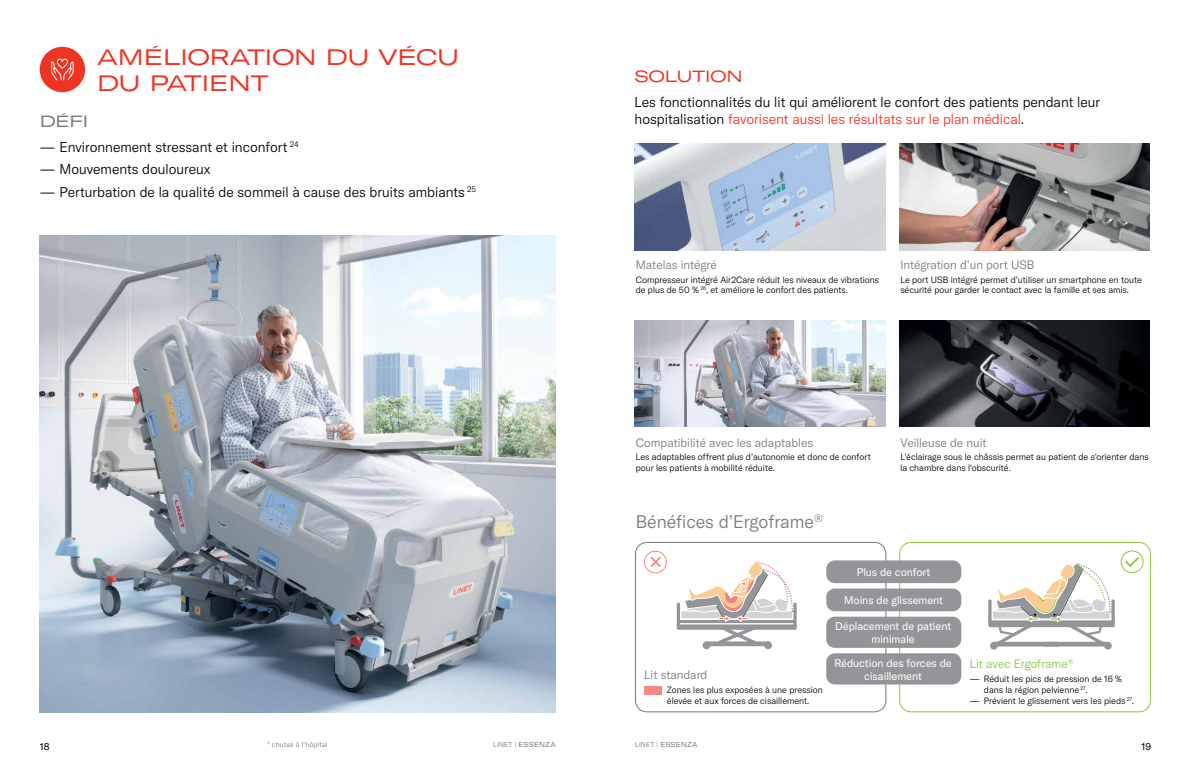
<style>
.page{position:relative;width:1191px;height:766px;background:#fff}
.page>*{position:absolute;margin:0;border:0;box-sizing:border-box;transform-origin:0 0}
.t1{font:22px/26.4px "GT America Exp Rg";color:#ee3524}
.t2{font:300 18px "GT America";color:#77787b}
.t3{font:16px "GT America Exp Rg";color:#ee3524}
.t4{font:16px "GT America Exp Rg";color:#77787b}
.t5{font:300 14px/16.8px "GT America";color:#000}
.t6{font:300 12px "GT America";color:#77787b}
.t7{font:300 12px "GT America";color:#8dc63f}
.t8{font:11px/13.2px "GT America";color:#fff;text-align:center}
.t9{font:10px "GT America";color:#000}
.t10{font:300 9px/10.8px "GT America";color:#000}
.t11{font:expanded 7px "GT America";letter-spacing:.025em;color:#77787b}
.t12{font:300 7px "GT America";letter-spacing:.025em;color:#77787b}
.s1{color:#ee3524}
.s2{font-weight:300;font-stretch:normal}
</style>
<div class="page">
<div style="left:40px;top:47px;width:45px;height:45px;background:#ee3524;border-radius:50%"></div>
<svg style="left:51px;top:58px;width:23px;height:23px"></svg>
<div style="left:899px;top:542px;width:251px;height:169px;border:1px solid #8dc63f;border-radius:11px"></div>
<div style="left:1120px;top:550px;width:23px;height:23px;border:1px solid #8dc63f;border-radius:50%"></div>
<svg style="left:1123px;top:555px;width:18px;height:14px"></svg>
<div style="left:1104px;top:641px;width:7px;height:8px;background:#939598;border-radius:50%"></div>
<div style="left:990px;top:641px;width:7px;height:8px;background:#939598;border-radius:50%"></div>
<svg style="left:988px;top:563px;width:126px;height:83px"></svg>
<div style="left:635px;top:542px;width:251px;height:169px;border:1px solid #77787b;border-radius:11px"></div>
<div style="left:644px;top:685px;width:17px;height:9px;background:#f5887f"></div>
<div style="left:644px;top:550px;width:23px;height:23px;border:1px solid #f5887f;border-radius:50%"></div>
<svg style="left:648px;top:554px;width:15px;height:13px"></svg>
<div style="left:764px;top:641px;width:8px;height:8px;background:#939598;border-radius:50%"></div>
<div style="left:702px;top:641px;width:8px;height:8px;background:#939598;border-radius:50%"></div>
<svg style="left:676px;top:562px;width:120px;height:84px"></svg>
<div style="left:826px;top:560px;width:135px;height:23px;background:#939598;border-radius:9px"></div>
<div style="left:826px;top:588px;width:135px;height:23px;background:#939598;border-radius:9px"></div>
<div style="left:826px;top:616px;width:135px;height:31px;background:#939598;border-radius:9px"></div>
<div style="left:826px;top:653px;width:135px;height:31px;background:#939598;border-radius:9px"></div>
<img style="left:39px;top:235px;width:516px;height:476px">
<img style="left:634px;top:144px;width:251px;height:106px">
<img style="left:634px;top:320px;width:251px;height:107px">
<img style="left:899px;top:144px;width:251px;height:106px">
<img style="left:899px;top:320px;width:251px;height:107px">
<h1 class="t1" style="left:97px;top:43px;width:363px">AMÉLIORATION DU VÉCU<br>DU PATIENT</h1>
<h3 class="t4" style="left:40px;top:111px;width:50px">DÉFI</h3>
<h3 class="t5" style="left:40px;top:139px;width:260px">— Environnement stressant et inconfort <sup>24</sup></h3>
<h3 class="t5" style="left:40px;top:161px;width:172px">— Mouvements douloureux</h3>
<h3 class="t5" style="left:40px;top:183px;width:438px">— Perturbation de la qualité de sommeil à cause des bruits ambiants <sup>25</sup></h3>
<h3 class="t3" style="left:634px;top:66px;width:110px">SOLUTION</h3>
<h3 class="t5" style="left:634px;top:94px;width:467px">Les fonctionnalités du lit qui améliorent le confort des patients pendant leur hospitalisation <span class="s1">favorisent aussi les résultats sur le plan médical</span>.</h3>
<h3 class="t6" style="left:635px;top:257px;width:83px">Matelas intégré</h3>
<p class="t10" style="left:635px;top:274px;width:245px">Compresseur intégré Air2Care réduit les niveaux de vibrations de plus de 50 % <sup>26</sup>, et améliore le confort des patients.</p>
<h3 class="t6" style="left:900px;top:257px;width:136px">Intégration d’un port USB</h3>
<p class="t10" style="left:900px;top:274px;width:243px">Le port USB intégré permet d’utiliser un smartphone en toute sécurité pour garder le contact avec la famille et ses amis.</p>
<h3 class="t6" style="left:635px;top:435px;width:179px">Compatibilité avec les adaptables</h3>
<p class="t10" style="left:635px;top:451px;width:236px">Les adaptables offrent plus d’autonomie et donc de confort pour les patients à mobilité réduite.</p>
<h2 class="t2" style="left:635px;top:511px;width:189px">Bénéfices d’Ergoframe<sup>®</sup></h2>
<h3 class="t6" style="left:900px;top:435px;width:88px">Veilleuse de nuit</h3>
<p class="t10" style="left:900px;top:451px;width:250px">L’éclairage sous le châssis permet au patient de s’orienter dans la chambre dans l'obscurité.</p>
<h3 class="t6" style="left:644px;top:667px;width:65px">Lit standard</h3>
<p class="t10" style="left:667px;top:684px;width:157px">Zones les plus exposées à une pression élevée et aux forces de cisaillement.</p>
<p class="t8" style="left:857px;top:565px;width:75px">Plus de confort</p>
<p class="t8" style="left:844px;top:593px;width:100px">Moins de glissement</p>
<p class="t8" style="left:835px;top:619px;width:118px">Déplacement de patient minimale</p>
<p class="t8" style="left:834px;top:656px;width:119px">Réduction des forces de cisaillement</p>
<h3 class="t7" style="left:969px;top:657px;width:105px">Lit avec Ergoframe<sup>®</sup></h3>
<p class="t10" style="left:984px;top:673px;width:140px;text-indent:-14px">— Réduit les pics de pression de 16 % dans la région pelvienne <sup>27</sup>.</p>
<p class="t10" style="left:969px;top:694px;width:165px">— Prévient le glissement vers les pieds <sup>27</sup>.</p>
<p class="t9" style="left:40px;top:740px;width:11px">18</p>
<p class="t12" style="left:267px;top:740px;width:62px">* chutes à l’hôpital</p>
<p class="t11" style="left:493px;top:740px;width:64px"><span class="s2">LINET |</span> ESSENZA</p>
<p class="t11" style="left:635px;top:740px;width:64px"><span class="s2">LINET |</span> ESSENZA</p>
<p class="t9" style="left:1141px;top:740px;width:11px">19</p>
</div>
